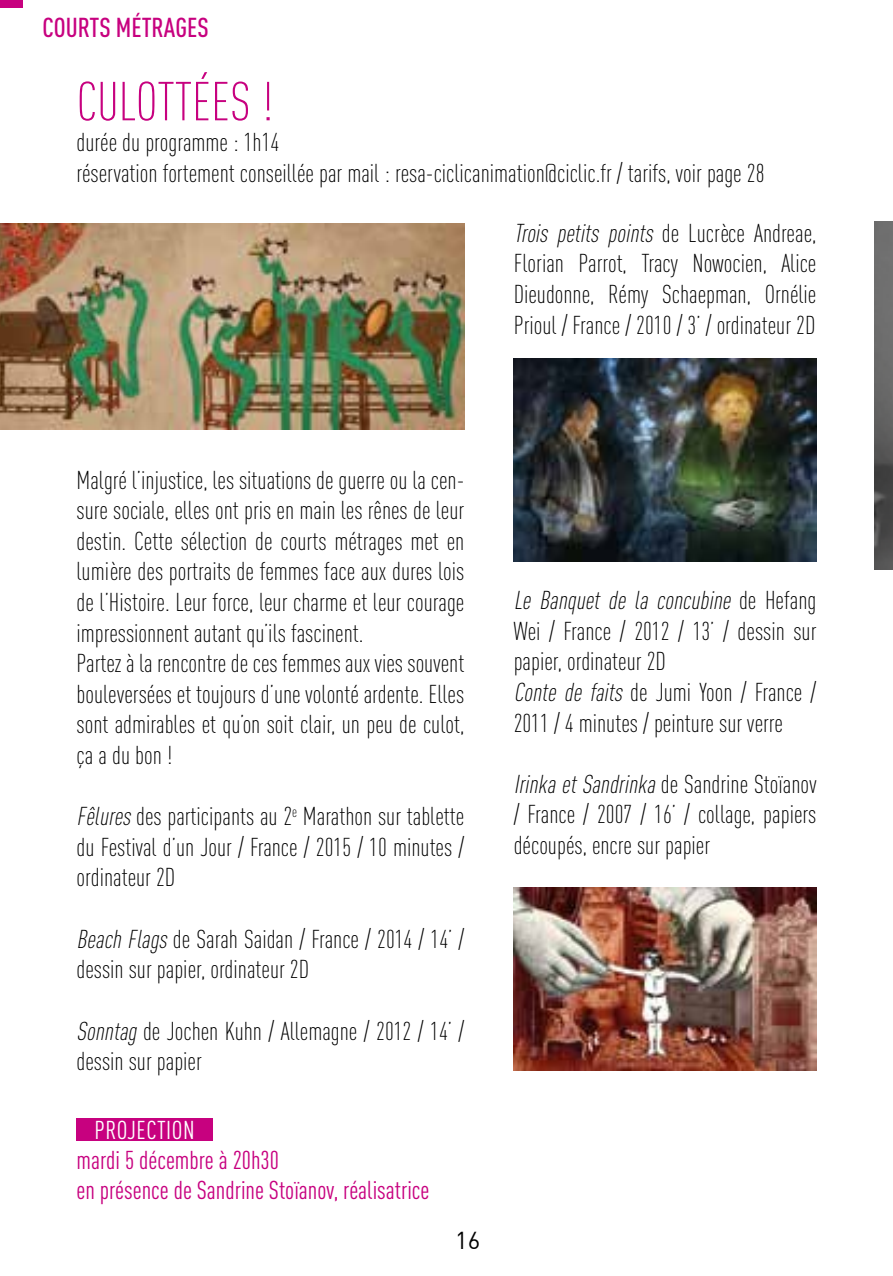
<style>
.page{position:relative;width:893px;height:1276px;background:#fff}
.page>*{position:absolute;margin:0;border:0;box-sizing:border-box;transform-origin:0 0}
.t1{font:300 54px "DIN Cond";color:#c7017f}
.t2{font:500 27px "DIN Cond";color:#c7017f}
.t3{font:300 25.5px/30.6px "DIN Cond";color:#000}
.t4{font:25.5px/30.6px "DIN Cond";color:#c7017f}
.t5{font:25.5px "DIN Cond";letter-spacing:.02em;color:#fff}
.t6{font:24px "DIN";color:#000}
.s1{font-style:italic}
</style>
<div class="page">
<img style="left:875px;top:221px;width:18px;height:349px">
<div style="left:77px;top:1117px;width:136px;height:23px;background:#c7017f"></div>
<img style="left:0;top:223px;width:464px;height:206px">
<img style="left:514px;top:888px;width:302px;height:182px">
<img style="left:514px;top:359px;width:302px;height:202px">
<div style="left:0;top:0;width:22px;height:8px;background:#c7017f"></div>
<p class="t2" style="left:43px;top:11px;width:168px">COURTS MÉTRAGES</p>
<h1 class="t1" style="left:77px;top:70px;width:198px">CULOTTÉES !</h1>
<p class="t3" style="left:77px;top:127px;width:689px">durée du programme : 1h14<br>réservation fortement conseillée par mail : resa-ciclicanimation@ciclic.fr / tarifs, voir page 28</p>
<p class="t3" style="left:514px;top:217px;width:304px;text-align:justify"><span class="s1">Trois petits points</span> de Lucrèce Andreae, Florian Parrot, Tracy Nowocien, Alice Dieudonne, Rémy Schaepman, Ornélie Prioul / France / 2010 / 3’ / ordinateur 2D</p>
<p class="t3" style="left:77px;top:464px;width:389px">Malgré l’injustice, les situations de guerre ou la cen&shy;sure sociale, elles ont pris en main les rênes de leur destin. Cette sélection de courts métrages met en lumière des portraits de femmes face aux dures lois de l’Histoire. Leur force, leur charme et leur courage impressionnent autant qu’ils fascinent.<br>Partez à la rencontre de ces femmes aux vies souvent bouleversées et toujours d’une volonté ardente. Elles sont admirables et qu’on soit clair, un peu de culot, ça a du bon !</p>
<p class="t3" style="left:77px;top:801px;width:389px;text-align:justify"><span class="s1">Fêlures</span>des participants au 2<sup>e</sup> Marathon sur tablette du Festival d’un Jour / France / 2015 / 10 minutes / ordinateur 2D</p>
<p class="t3" style="left:77px;top:923px;width:389px"><span class="s1">BeachFlags</span>de Sarah Saidan / France / 2014 / 14’ / dessin sur papier, ordinateur 2D</p>
<p class="t3" style="left:77px;top:1015px;width:389px"><span class="s1">Sonntag</span>de Jochen Kuhn / Allemagne / 2012 / 14’ / dessin sur papier</p>
<p class="t5" style="left:95px;top:1114px;width:102px">PROJECTION</p>
<p class="t4" style="left:77px;top:1144px;width:354px">mardi 5 décembre à 20h30<br>en présence de Sandrine Stoïanov, réalisatrice</p>
<p class="t6" style="left:455px;top:1225px;width:27px">16</p>
<p class="t3" style="left:514px;top:585px;width:304px"><span class="s1">Le Banquet de la concubine</span> d e H e f a n g<br>Wei / France / 2012 / 13’ / dessin sur papier, ordinateur 2D<br><span class="s1">Conte de faits</span> de Jumi Yoon / France /<br>2011 / 4 minutes / peinture sur verre</p>
<p class="t3" style="left:514px;top:768px;width:304px;text-align:justify"><span class="s1">IrinkaetSandrinka</span>de Sandrine Stoïanov / France / 2007 / 16’ / collage, papiers découpés, encre sur papier</p>
</div>
